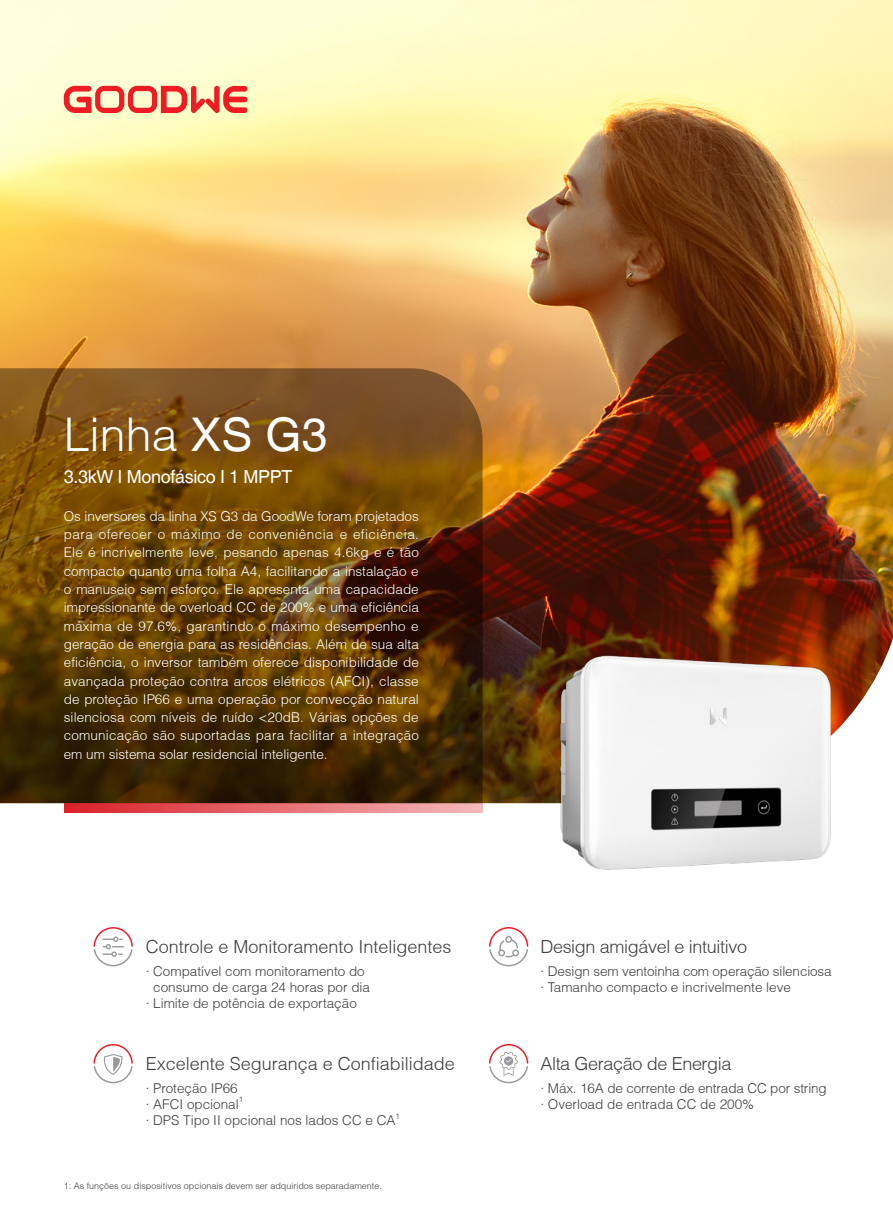
<style>
.page{position:relative;width:893px;height:1212px;background:#fff}
.page>*{position:absolute;margin:0;border:0;box-sizing:border-box;transform-origin:0 0}
.t1{font:300 46.5px "Helvetica";color:#fff}
.t2{font:300 18px "Helvetica";color:#3e3e3f}
.t3{font:300 18px "Helvetica";letter-spacing:-.02em;color:#3e3e3f}
.t4{font:18px "Helvetica";letter-spacing:-.02em;color:#fff}
.t5{font:300 13.5px/18.3px "Helvetica";color:#fff;text-align:justify}
.t6{font:300 13.5px/16.2px "Helvetica";color:#3e3e3f;text-align:center}
.t7{font:300 9px "Helvetica";color:#3e3e3f}
.t8{font:300 7.8px "Helvetica";color:#3e3e3f}
.s1{font-weight:400}
</style>
<div class="page">
<img style="left:0;top:0;width:893px;height:803px">
<svg style="left:64px;top:86px;width:183px;height:27px;background:#f68975"></svg>
<img style="left:533px;top:638px;width:314px;height:232px">
<svg style="left:64px;top:803px;width:419px;height:9px;background:#e36b6f"></svg>
<svg style="left:0;top:368px;width:483px;height:435px;background:#623d08"></svg>
<svg style="left:93px;top:927px;width:40px;height:40px"></svg>
<svg style="left:93px;top:1044px;width:40px;height:40px"></svg>
<svg style="left:489px;top:927px;width:40px;height:40px"></svg>
<svg style="left:489px;top:1044px;width:40px;height:40px"></svg>
<p class="t1" style="left:64px;top:405px;width:265px">Linha <span class="s1">XS G3</span></p>
<p class="t4" style="left:64px;top:466px;width:230px">3.3kW I Monofásico I 1 MPPT</p>
<p class="t5" style="left:64px;top:507px;width:357px">Os inversores da linha XS G3 da GoodWe foram projetados para oferecer o máximo de conveniência e eficiência.<br>Ele é incrivelmente leve, pesando apenas 4.6kg e é tão compacto quanto uma folha A4, facilitando a instalação e o manuseio sem esforço. Ele apresenta uma capacidade impressionante de overload CC de 200% e uma eficiência máxima de 97.6%, garantindo o máximo desempenho e geração de energia para as residências. Além de sua alta eficiência, o inversor também oferece disponibilidade de avançada proteção contra arcos elétricos (AFCI), classe de proteção IP66 e uma operação por convecção natural silenciosa com níveis de ruído &lt;20dB. Várias opções de comunicação são suportadas para facilitar a integração em um sistema solar residencial inteligente.</p>
<p class="t2" style="left:146px;top:935px;width:307px">Controle e Monitoramento Inteligentes</p>
<p class="t6" style="left:146px;top:963px;width:226px">· Compatível com monitoramento do consumo de carga 24 horas por dia</p>
<p class="t6" style="left:146px;top:995px;width:213px">· Limite de potência de exportação</p>
<p class="t2" style="left:146px;top:1052px;width:311px">Excelente Segurança e Confiabilidade</p>
<p class="t6" style="left:146px;top:1080px;width:94px">· Proteção IP66</p>
<p class="t6" style="left:146px;top:1096px;width:95px">· AFCI opcional</p>
<p class="t8" style="left:239px;top:1095px;width:6px">1</p>
<p class="t6" style="left:146px;top:1112px;width:251px">· DPS Tipo II opcional nos lados CC e CA</p>
<p class="t8" style="left:396px;top:1111px;width:6px">1</p>
<p class="t7" style="left:64px;top:1180px;width:320px">1: As funções ou dispositivos opcionais devem ser adquiridos separadamente.</p>
<p class="t3" style="left:540px;top:935px;width:208px">Design amigável e intuitivo</p>
<p class="t6" style="left:540px;top:963px;width:293px">· Design sem ventoinha com operação silenciosa</p>
<p class="t6" style="left:540px;top:979px;width:252px">· Tamanho compacto e incrivelmente leve</p>
<p class="t3" style="left:540px;top:1052px;width:193px">Alta Geração de Energia</p>
<p class="t6" style="left:540px;top:1080px;width:288px">· Máx. 16A de corrente de entrada CC por string</p>
<p class="t6" style="left:540px;top:1096px;width:215px">· Overload de entrada CC de 200%</p>
</div>
